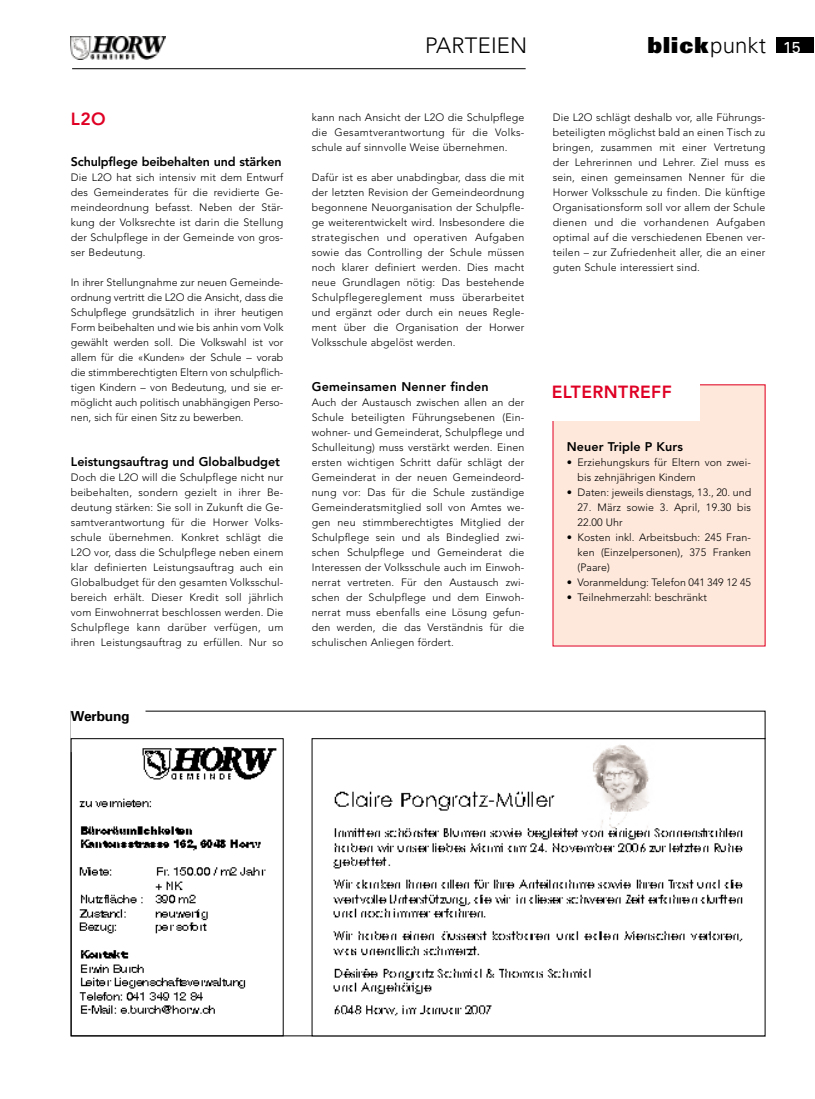
<style>
.page{position:relative;width:815px;height:1099px;background:#fff}
.page>*{position:absolute;margin:0;border:0;box-sizing:border-box;transform-origin:0 0}
.t1{font:900 22.12px "Univers";letter-spacing:.05em;color:#000}
.t2{font:300 22px "Avenir";letter-spacing:.01em;color:#000}
.t3{font:800 17.5px "Avenir";letter-spacing:.025em;color:#df0024}
.t4{font:700 13.75px "Univers";letter-spacing:-.015em;color:#000}
.t5{font:800 12.5px "Avenir";color:#000}
.t6{font:800 12.5px "Avenir";letter-spacing:.02em;color:#000}
.t7{font:300 10.62px/15px "Avenir";letter-spacing:.015em;color:#000;text-align:justify}
.t8{font:300 10.62px "Avenir";letter-spacing:-.005em;color:#000}
.s1{font-weight:300}
.s2{font-weight:400;font-size:15.88px;color:#fff}
</style>
<div class="page">
<div style="left:553px;top:385px;width:212px;height:261px;background:#fee8db"></div>
<div style="left:553px;top:385px;width:147px;height:36px;background:#fff"></div>
<img style="left:71px;top:37px;width:94px;height:6px">
<img style="left:71px;top:43px;width:92px;height:16px">
<hr style="left:72px;top:68px;width:454px;height:1px;background:#000">
<div style="left:776px;top:37px;width:38px;height:16px;background:#000"></div>
<img style="left:333px;top:744px;width:410px;height:272px">
<div style="left:312px;top:738px;width:453px;height:298px;border:1px solid #000"></div>
<img style="left:79px;top:746px;width:198px;height:268px">
<div style="left:71px;top:738px;width:212px;height:298px;border:1px solid #000"></div>
<h3 class="t3" style="left:71px;top:112px;width:36px">L2O</h3>
<p class="t5" style="left:71px;top:157px;width:212px">Schulpflege beibehalten und stärken</p>
<p class="t7" style="left:71px;top:171px;width:214px">Die L2O hat sich intensiv mit dem Entwurf des Gemeinderates für die revidierte Ge&shy;meindeordnung befasst. Neben der Stär&shy;kung der Volksrechte ist darin die Stellung der Schulpflege in der Gemeinde von gros&shy;ser Bedeutung.</p>
<p class="t7" style="left:71px;top:276px;width:214px">In ihrer Stellungnahme zur neuen Gemeinde&shy;ordnung vertritt die L2O die Ansicht, dass die Schulpflege grundsätzlich in ihrer heutigen Form beibehalten und wie bis anhin vom Volk gewählt werden soll. Die Volkswahl ist vor allem für die «Kunden» der Schule – vorab die stimmberechtigten Eltern von schulpflich&shy;tigen Kindern – von Bedeutung, und sie er&shy;möglicht auch politisch unabhängigen Perso&shy;nen, sich für einen Sitz zu bewerben.</p>
<p class="t5" style="left:71px;top:457px;width:211px">Leistungsauftrag und Globalbudget</p>
<p class="t7" style="left:71px;top:471px;width:214px">Doch die L2O will die Schulpflege nicht nur beibehalten, sondern gezielt in ihrer Be&shy;deutung stärken: Sie soll in Zukunft die Ge&shy;samtverantwortung für die Horwer Volks&shy;schule übernehmen. Konkret schlägt die L2O vor, dass die Schulpflege neben einem klar definierten Leistungsauftrag auch ein Globalbudget für den gesamten Volksschul&shy;bereich erhält. Dieser Kredit soll jährlich vom Einwohnerrat beschlossen werden. Die Schulpflege kann darüber verfügen, um ihren Leistungsauftrag zu erfüllen. Nur so</p>
<p class="t4" style="left:71px;top:711px;width:60px">Werbung</p>
<h2 class="t2" style="left:425px;top:37px;width:104px">PARTEIEN</h2>
<h1 class="t1" style="left:647px;top:37px;width:155px">blick<span class="s1">punkt</span> <span class="s2">15</span></h1>
<p class="t7" style="left:312px;top:111px;width:214px">kann nach Ansicht der L2O die Schulpflege die Gesamtverantwortung für die Volks&shy;schule auf sinnvolle Weise übernehmen.</p>
<p class="t7" style="left:312px;top:171px;width:214px">Dafür ist es aber unabdingbar, dass die mit der letzten Revision der Gemeindeordnung begonnene Neuorganisation der Schulpfle&shy;ge weiterentwickelt wird. Insbesondere die strategischen und operativen Aufgaben sowie das Controlling der Schule müssen noch klarer definiert werden. Dies macht neue Grundlagen nötig: Das bestehende Schulpflegereglement muss überarbeitet und ergänzt oder durch ein neues Regle&shy;ment über die Organisation der Horwer Volksschule abgelöst werden.</p>
<p class="t6" style="left:312px;top:382px;width:178px">Gemeinsamen Nenner finden</p>
<p class="t7" style="left:312px;top:396px;width:214px">Auch der Austausch zwischen allen an der Schule beteiligten Führungsebenen (Ein&shy;wohner- und Gemeinderat, Schulpflege und Schulleitung) muss verstärkt werden. Einen ersten wichtigen Schritt dafür schlägt der Gemeinderat in der neuen Gemeindeord&shy;nung vor: Das für die Schule zuständige Gemeinderatsmitglied soll von Amtes we&shy;gen neu stimmberechtigtes Mitglied der Schulpflege sein und als Bindeglied zwi&shy;schen Schulpflege und Gemeinderat die Interessen der Volksschule auch im Einwoh&shy;nerrat vertreten. Für den Austausch zwi&shy;schen der Schulpflege und dem Einwoh&shy;nerrat muss ebenfalls eine Lösung gefun&shy;den werden, die das Verständnis für die schulischen Anliegen fördert.</p>
<p class="t7" style="left:553px;top:111px;width:214px">Die L2O schlägt deshalb vor, alle Führungs&shy;beteiligten möglichst bald an einen Tisch zu bringen, zusammen mit einer Vertretung der Lehrerinnen und Lehrer. Ziel muss es sein, einen gemeinsamen Nenner für die Horwer Volksschule zu finden. Die künftige Organisationsform soll vor allem der Schule dienen und die vorhandenen Aufgaben optimal auf die verschiedenen Ebenen ver&shy;teilen – zur Zufriedenheit aller, die an einer guten Schule interessiert sind.</p>
<h3 class="t3" style="left:552px;top:384px;width:121px">ELTERNTREFF</h3>
<p class="t5" style="left:567px;top:442px;width:118px">Neuer Triple P Kurs</p>
<p class="t7" style="left:578px;top:456px;width:175px;text-indent:-11px">• Erziehungskurs für Eltern von zwei&shy;bis zehnjährigen Kindern</p>
<p class="t7" style="left:567px;top:486px;width:186px">• Daten: jeweils dienstags, 13., 20. und</p>
<p class="t7" style="left:578px;top:501px;width:175px">27. März sowie 3. April, 19.30 bis<br>22.00 Uhr</p>
<p class="t7" style="left:578px;top:531px;width:175px;text-indent:-11px">• Kosten inkl. Arbeitsbuch: 245 Fran&shy;ken (Einzelpersonen), 375 Franken (Paare)</p>
<p class="t8" style="left:567px;top:578px;width:186px">• Voranmeldung: Telefon 041 349 12 45</p>
<p class="t7" style="left:567px;top:591px;width:141px">• Teilnehmerzahl: beschränkt</p>
</div>
